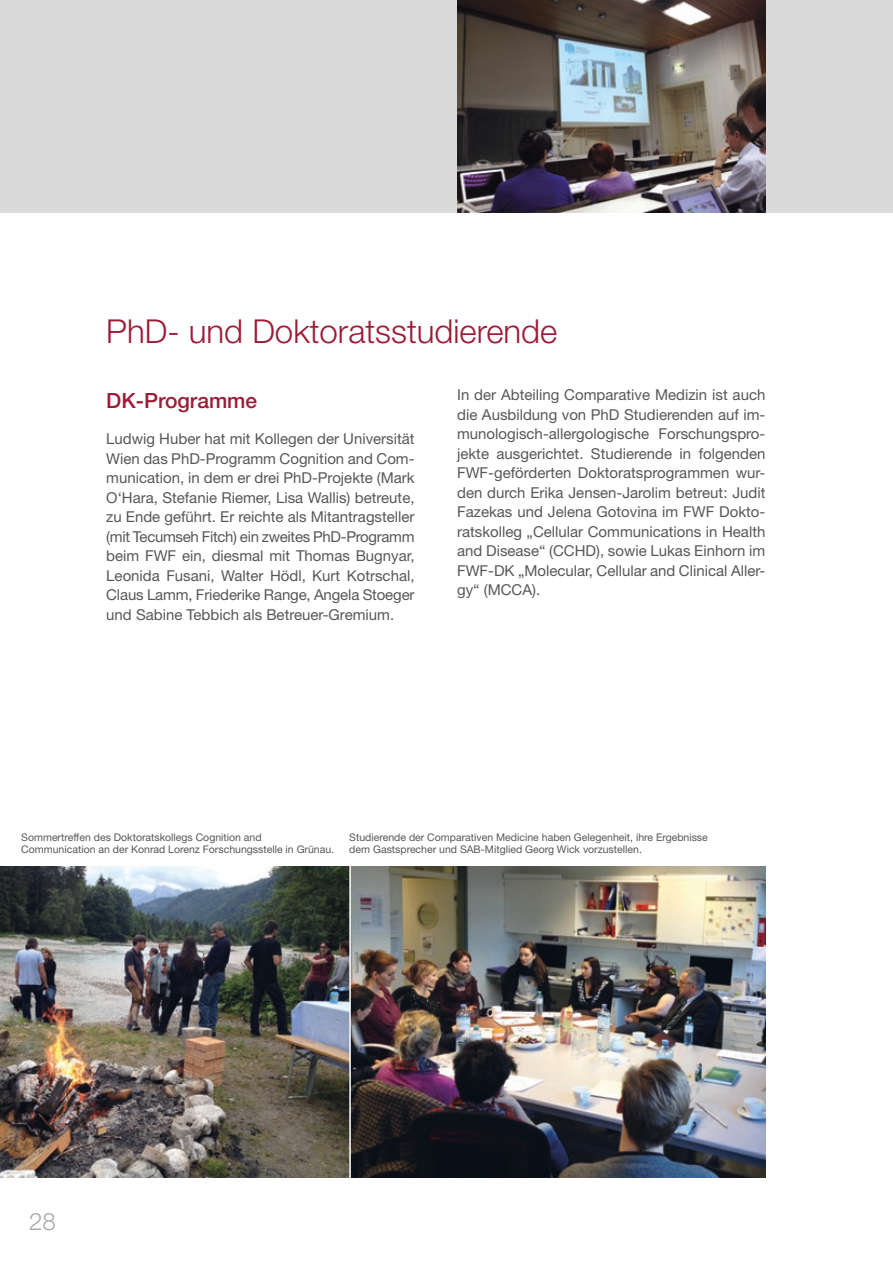
<style>
.page{position:relative;width:893px;height:1263px;background:#fff}
.page>*{position:absolute;margin:0;border:0;box-sizing:border-box;transform-origin:0 0}
.t1{font:300 33px "Helvetica Neue LT Std";color:#9c1c37}
.t2{font:300 24px "Helvetica Neue LT Std";color:#a8a8a9}
.t3{font:500 21px "Helvetica Neue LT Std";color:#9c1c37}
.t4{font:15px/19.5px "Helvetica Neue LT Std";color:#575758;text-align:justify}
.t5{font:10.5px/12.6px "Helvetica Neue LT Std";color:#575758}
</style>
<div class="page">
<div style="left:0;top:0;width:893px;height:213px;background:#dadada"></div>
<img style="left:0;top:866px;width:765px;height:312px">
<img style="left:457px;top:0;width:308px;height:213px">
<hr style="left:349px;top:861px;width:2px;height:327px;background:#fff">
<h1 class="t1" style="left:106px;top:311px;width:453px">PhD- und Doktoratsstudierende</h1>
<h3 class="t3" style="left:106px;top:388px;width:152px">DK-Programme</h3>
<p class="t4" style="left:106px;top:429px;width:310px">Ludwig Huber hat mit Kollegen der Universität Wien das PhD-Programm Cognition and Com&shy;munication, in dem er drei PhD-Projekte (Mark O‘Hara, Stefanie Riemer, Lisa Wallis) betreute, zu Ende geführt. Er reichte als Mitantragsteller (mit Tecumseh Fitch) ein zweites PhD-Programm beim FWF ein, diesmal mit Thomas Bugnyar, Leonida Fusani, Walter Hödl, Kurt Kotrschal, Claus Lamm, Friederike Range, Angela Stoeger und Sabine Tebbich als Betreuer-Gremium.</p>
<p class="t4" style="left:457px;top:385px;width:310px">In der Abteiling Comparative Medizin ist auch die Ausbildung von PhD Studierenden auf im&shy;munologisch-allergologische Forschungspro&shy;jekte ausgerichtet. Studierende in folgenden FWF-geförderten Doktoratsprogrammen wur&shy;den durch Erika Jensen-Jarolim betreut: Judit Fazekas und Jelena Gotovina im FWF Dokto&shy;ratskolleg „Cellular Communications in Health and Disease“ (CCHD), sowie Lukas Einhorn im FWF-DK „Molecular, Cellular and Clinical Aller&shy;gy“ (MCCA).</p>
<p class="t5" style="left:21px;top:830px;width:314px">Sommertreffen des Doktoratskollegs Cognition and<br>Communication an der Konrad Lorenz Forschungsstelle in Grünau.</p>
<p class="t5" style="left:349px;top:830px;width:360px">Studierende der Comparativen Medicine haben Gelegenheit, ihre Ergebnisse dem Gastsprecher und SAB-Mitglied Georg Wick vorzustellen.</p>
<h2 class="t2" style="left:29px;top:1207px;width:28px">28</h2>
</div>
